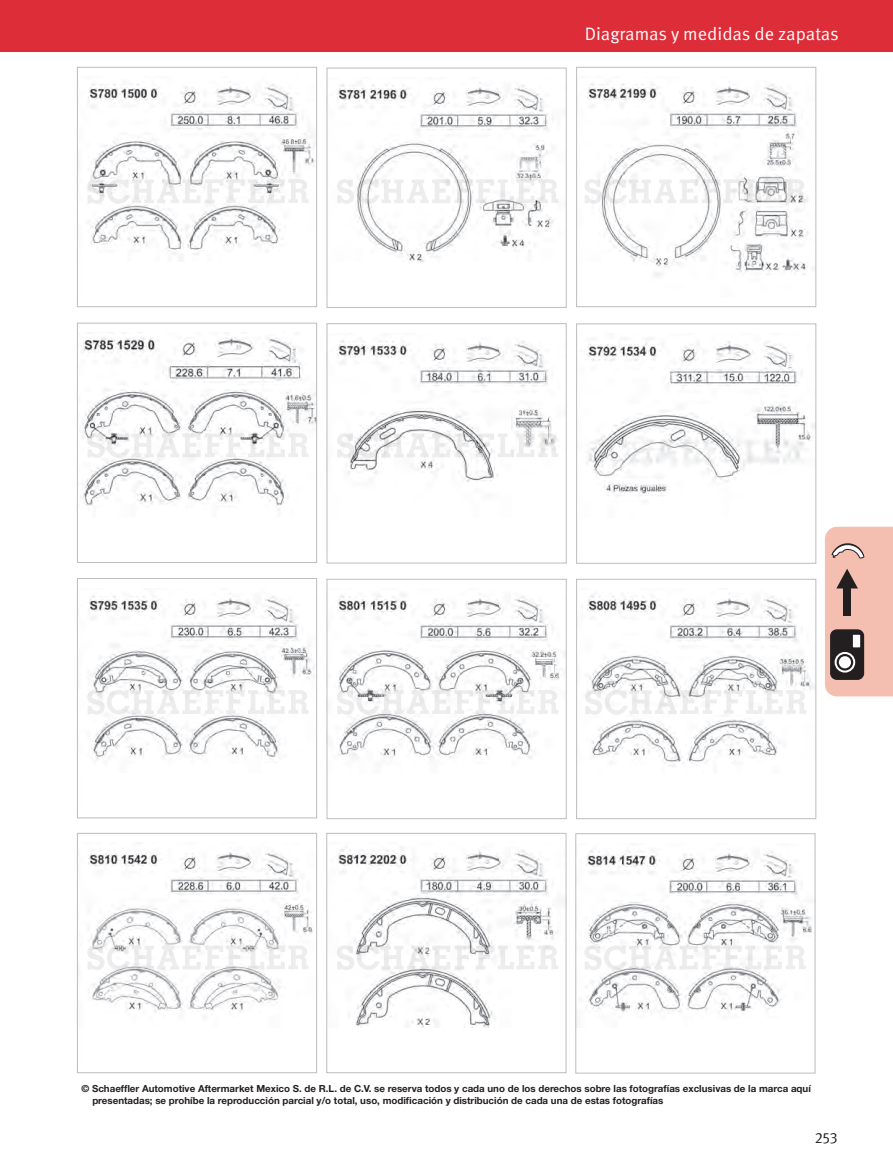
<style>
.page{position:relative;width:893px;height:1170px;background:#fff}
.page>*{position:absolute;margin:0;border:0;box-sizing:border-box;transform-origin:0 0}
.t1{font:18px "Meta OT Norm";color:#fff}
.t2{font:15px "Meta OT Norm";color:#231f20}
.t3{font:700 9.75px/11.7px "Helvetica Neue LT Std";color:#231f20}
</style>
<div class="page">
<div style="left:0;top:0;width:893px;height:52px;background:#dd2d39"></div>
<svg style="left:825px;top:526px;width:68px;height:170px"></svg>
<img style="left:88px;top:83px;width:227px;height:178px">
<div style="left:77px;top:67px;width:240px;height:240px;border:1px solid #bcbdc0"></div>
<img style="left:337px;top:82px;width:222px;height:180px">
<div style="left:327px;top:68px;width:240px;height:240px;border:1px solid #bcbdc0"></div>
<img style="left:587px;top:83px;width:227px;height:194px">
<div style="left:576px;top:67px;width:240px;height:240px;border:1px solid #bcbdc0"></div>
<img style="left:81px;top:337px;width:234px;height:174px">
<div style="left:77px;top:323px;width:240px;height:240px;border:1px solid #bcbdc0"></div>
<img style="left:337px;top:340px;width:222px;height:142px">
<div style="left:327px;top:323px;width:240px;height:240px;border:1px solid #bcbdc0"></div>
<img style="left:587px;top:338px;width:227px;height:158px">
<div style="left:576px;top:323px;width:240px;height:240px;border:1px solid #bcbdc0"></div>
<img style="left:88px;top:593px;width:225px;height:167px">
<div style="left:77px;top:578px;width:240px;height:240px;border:1px solid #bcbdc0"></div>
<img style="left:337px;top:593px;width:228px;height:166px">
<div style="left:327px;top:579px;width:240px;height:240px;border:1px solid #bcbdc0"></div>
<img style="left:587px;top:593px;width:227px;height:174px">
<div style="left:576px;top:579px;width:240px;height:240px;border:1px solid #bcbdc0"></div>
<img style="left:88px;top:850px;width:225px;height:162px">
<div style="left:77px;top:832px;width:240px;height:240px;border:1px solid #bcbdc0"></div>
<img style="left:338px;top:847px;width:220px;height:181px">
<div style="left:326px;top:832px;width:240px;height:240px;border:1px solid #bcbdc0"></div>
<img style="left:586px;top:848px;width:226px;height:167px">
<div style="left:575px;top:833px;width:240px;height:240px;border:1px solid #bcbdc0"></div>
<svg style="left:87px;top:179px;width:222px;height:25px"></svg>
<svg style="left:337px;top:179px;width:221px;height:25px"></svg>
<svg style="left:585px;top:179px;width:221px;height:25px"></svg>
<svg style="left:87px;top:433px;width:222px;height:25px"></svg>
<svg style="left:87px;top:689px;width:222px;height:25px"></svg>
<svg style="left:337px;top:689px;width:221px;height:25px"></svg>
<svg style="left:87px;top:945px;width:222px;height:25px"></svg>
<svg style="left:337px;top:945px;width:221px;height:25px"></svg>
<svg style="left:585px;top:945px;width:221px;height:25px"></svg>
<svg style="left:337px;top:433px;width:221px;height:25px"></svg>
<svg style="left:585px;top:689px;width:221px;height:25px"></svg>
<h1 class="t1" style="left:585px;top:23px;width:256px">Diagramas y medidas de zapatas</h1>
<p class="t3" style="left:92px;top:1082px;width:720px;text-indent:-11px">© Schaeffler Automotive Aftermarket Mexico S. de R.L. de C.V. se reserva todos y cada uno de los derechos sobre las fotografías exclusivas de la marca aquí presentadas; se prohíbe la reproducción parcial y/o total, uso, modificación y distribución de cada una de estas fotografías</p>
<h2 class="t2" style="left:815px;top:1128px;width:25px">253</h2>
</div>
